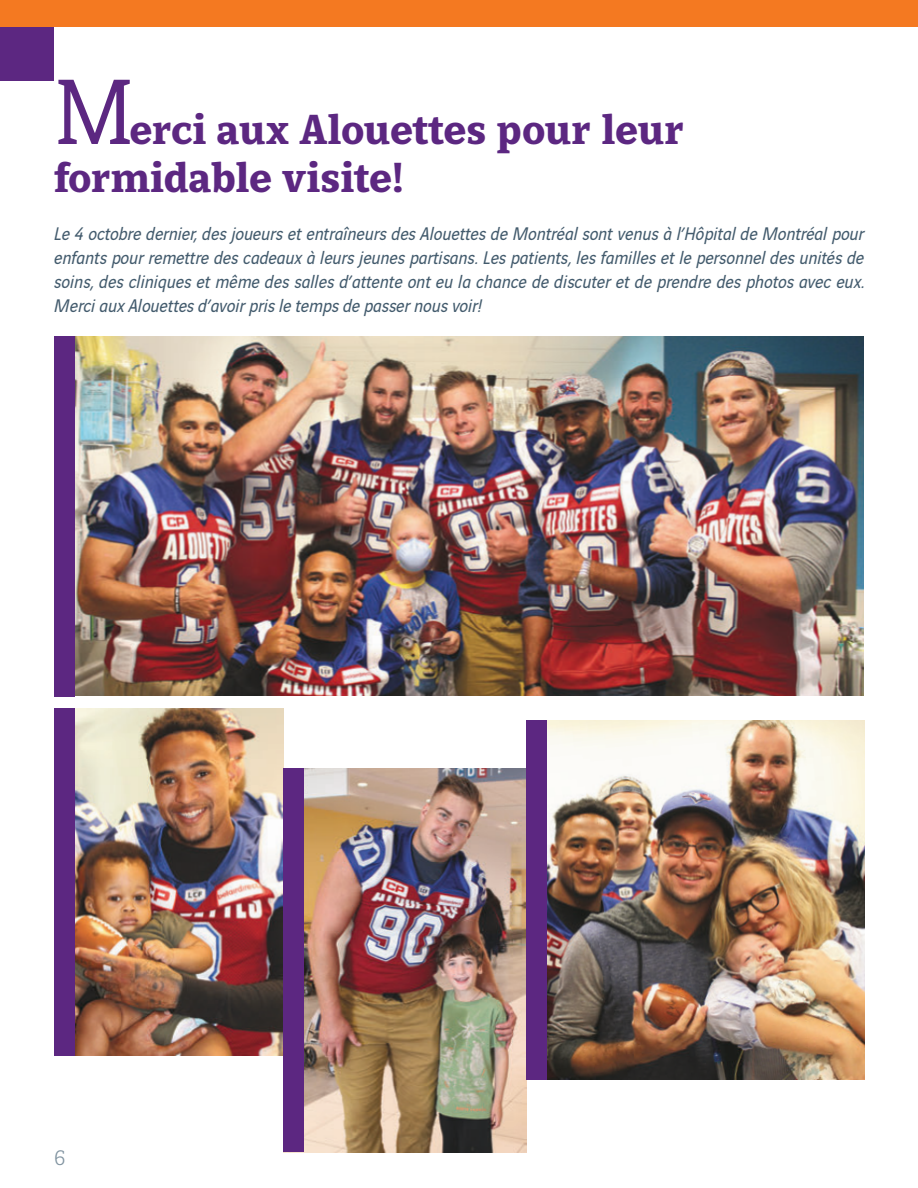
<style>
.page{position:relative;width:918px;height:1188px;background:#fff}
.page>*{position:absolute;margin:0;border:0;box-sizing:border-box;transform-origin:0 0}
.t1{font:700 45px/48px "Vinci Serif";color:#5c2781}
.t2{font:300 22.5px "Vinci Serif";color:#7f929f}
.t3{font:italic 19.5px/24px "Vinci Sans";color:#435b6d;text-align:justify}
.s1{font-weight:400;font-size:99px}
</style>
<div class="page">
<div style="left:0;top:14px;width:54px;height:67px;background:#5c2781"></div>
<div style="left:0;top:0;width:918px;height:27px;background:#f47921"></div>
<hr style="left:917px;top:27px;width:1px;height:54px;background:#008cd2">
<img style="left:74px;top:336px;width:790px;height:360px">
<div style="left:54px;top:336px;width:20px;height:360px;background:#5c2781"></div>
<img style="left:74px;top:709px;width:209px;height:347px">
<div style="left:54px;top:709px;width:20px;height:347px;background:#5c2781"></div>
<img style="left:304px;top:768px;width:222px;height:384px">
<div style="left:284px;top:768px;width:20px;height:384px;background:#5c2781"></div>
<img style="left:547px;top:720px;width:317px;height:360px">
<div style="left:526px;top:720px;width:21px;height:360px;background:#5c2781"></div>
<h1 class="t1" style="left:54px;top:110px;width:632px"><span class="s1">M</span>erci aux Alouettes pour leur formidable visite!</h1>
<p class="t3" style="left:54px;top:223px;width:812px">Le 4 octobre dernier, des joueurs et entraîneurs des Alouettes de Montréal sont venus à l’Hôpital de Montréal pour enfants pour remettre des cadeaux à leurs jeunes partisans. Les patients, les familles et le personnel des unités de soins, des cliniques et même des salles d’attente ont eu la chance de discuter et de prendre des photos avec eux.<br>Merci aux Alouettes d’avoir pris le temps de passer nous voir!</p>
<p class="t2" style="left:54px;top:1150px;width:13px">6</p>
</div>
